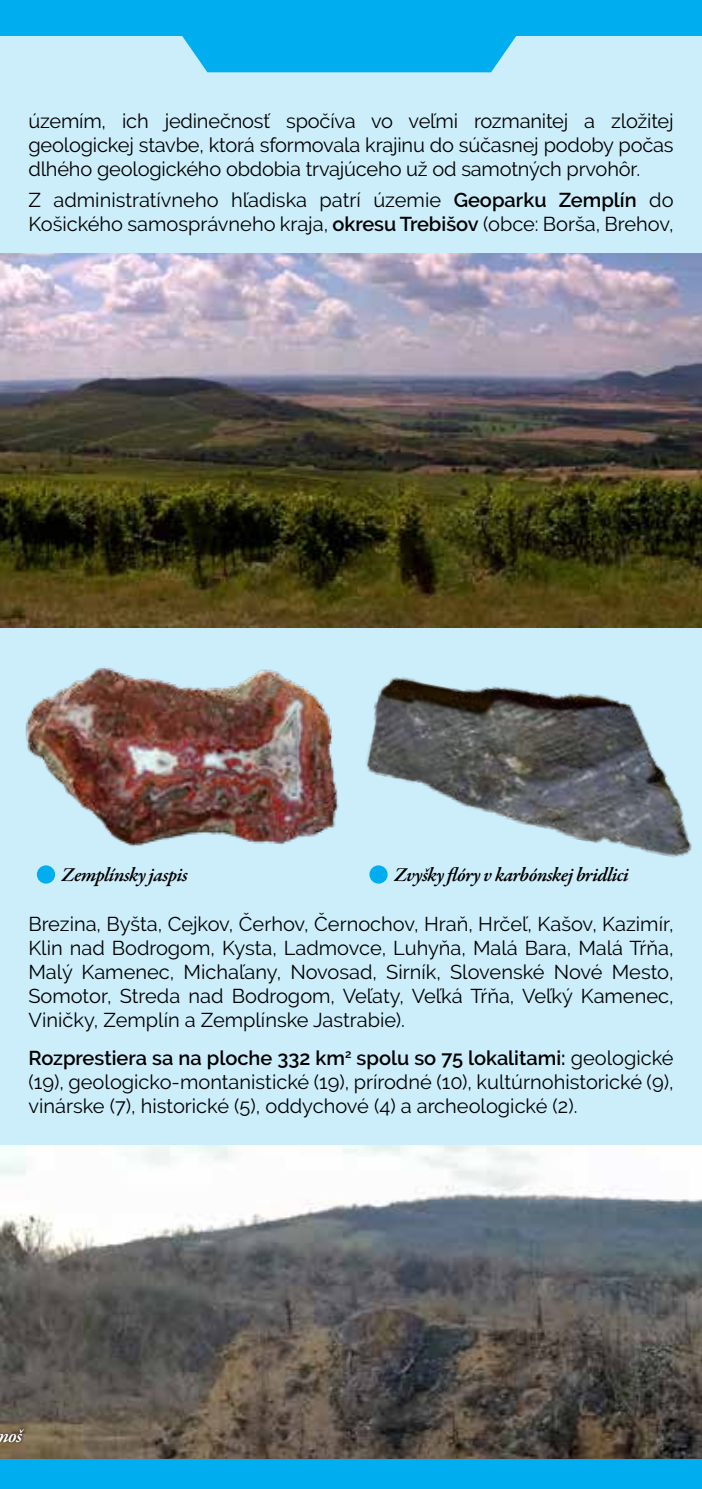
<style>
.page{position:relative;width:702px;height:1489px;background:#fff}
.page>*{position:absolute;margin:0;border:0;box-sizing:border-box;transform-origin:0 0}
.t1{font:20px/24px "Raleway";color:#000;text-align:justify}
.t2{font:italic 600 20px "Garamond Premr Pro";letter-spacing:-.025em;color:#000}
.t3{font:italic 600 20px "Garamond Premr Pro";color:#fff}
.s1{font-weight:600}
</style>
<div class="page">
<div style="left:0;top:0;width:702px;height:1488px;background:#00aeef"></div>
<div style="left:0;top:36px;width:702px;height:1416px;background:#cceefb"></div>
<svg style="left:182px;top:36px;width:334px;height:36px;background:#0fb2ef"></svg>
<img style="left:0;top:1145px;width:702px;height:313px">
<img style="left:0;top:253px;width:702px;height:375px">
<img style="left:381px;top:677px;width:311px;height:193px">
<img style="left:11px;top:627px;width:379px;height:234px">
<div style="left:0;top:1421px;width:27px;height:29px;background:#000;opacity:.85"></div>
<div style="left:37px;top:865px;width:18px;height:18px;background:#00aeef;border-radius:50%"></div>
<div style="left:369px;top:865px;width:18px;height:18px;background:#00aeef;border-radius:50%"></div>
<p class="t1" style="left:28px;top:109px;width:646px">územím, ich jedinečnosť spočíva vo veľmi rozmanitej a zložitej geologickej stavbe, ktorá sformovala krajinu do súčasnej podoby počas dlhého geologického obdobia trvajúceho už od samotných prvohôr.</p>
<p class="t1" style="left:28px;top:188px;width:646px">Z administratívneho hľadiska patrí územie <span class="s1">Geoparku Zemplín</span> do<br>Košického samosprávneho kraja, <span class="s1">okresu Trebišov</span> (obce: Borša, Brehov,</p>
<p class="t2" style="left:61px;top:862px;width:128px">Zemplínsky jaspis</p>
<p class="t2" style="left:394px;top:862px;width:236px">Zvyšky flóry v karbónskej bridlici</p>
<p class="t1" style="left:28px;top:911px;width:646px">Brezina, Byšta, Cejkov, Čerhov, Černochov, Hraň, Hrčeľ, Kašov, Kazimír, Klin nad Bodrogom, Kysta, Ladmovce, Luhyňa, Malá Bara, Malá Tŕňa, Malý Kamenec, Michaľany, Novosad, Sirník, Slovenské Nové Mesto, Somotor, Streda nad Bodrogom, Veľaty, Veľká Tŕňa, Veľký Kamenec, Viničky, Zemplín a Zemplínske Jastrabie).</p>
<p class="t1" style="left:28px;top:1045px;width:646px"><span class="s1">Rozprestiera sa na ploche 332 km</span><sup>2</sup> <span class="s1">spolu so 75 lokalitami:</span> geologické (19), geologicko-montanistické (19), prírodné (10), kultúrnohistorické (9), vinárske (7), historické (5), oddychové (4) a archeologické (2).</p>
<p class="t3" style="left:-7px;top:1423px;width:30px">moš</p>
</div>
